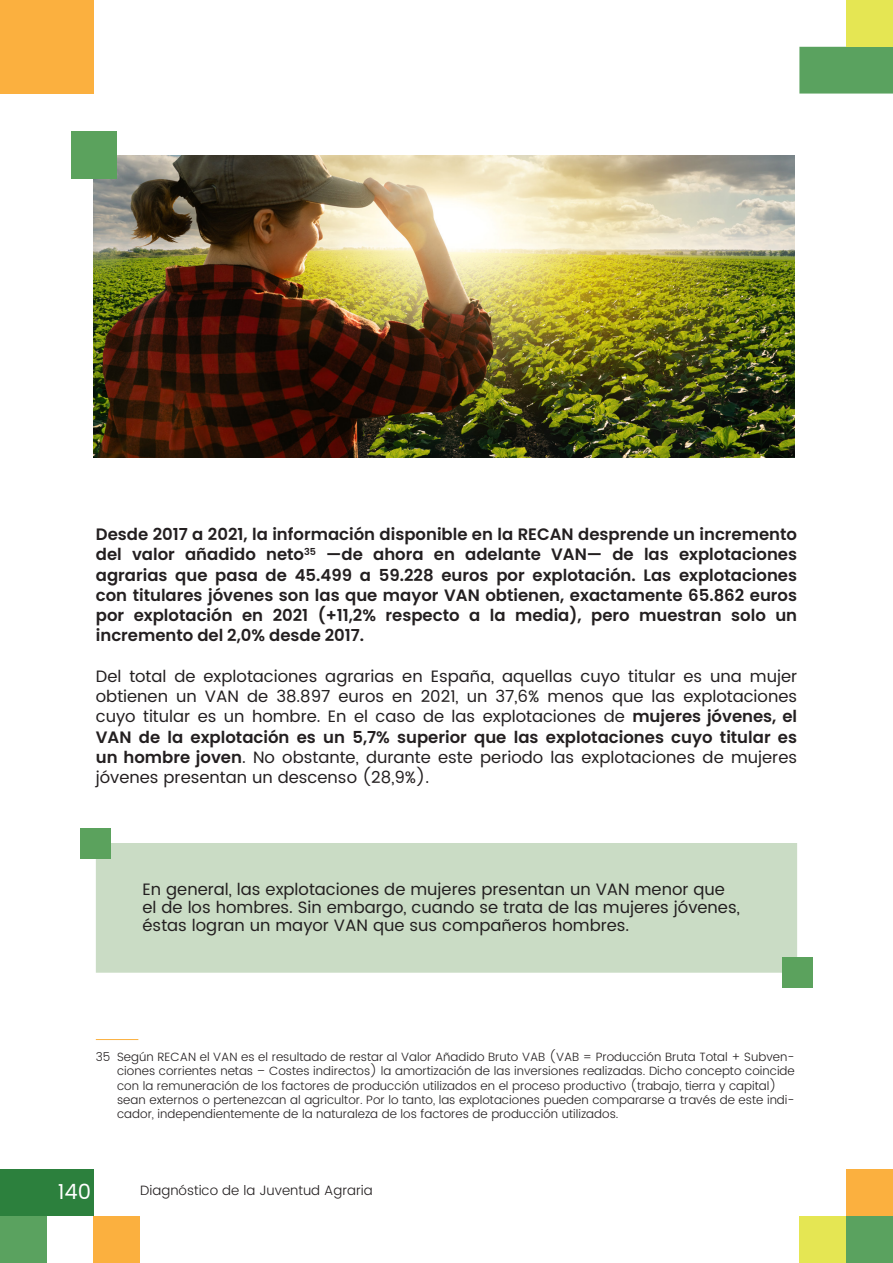
<style>
.page{position:relative;width:893px;height:1263px;background:#fff}
.page>*{position:absolute;margin:0;border:0;box-sizing:border-box;transform-origin:0 0}
.t1{font:21px "Poppins";color:#fff}
.TEXTO_GENERAL{font:16.5px/20.2px "Poppins";color:#231f20;text-align:justify}
.TEXTO_GENERAL-2{font:600 16.5px/20.2px "Poppins";color:#231f20;text-align:justify}
.t2{font:300 13.5px "Poppins";color:#231f20}
.nota_al_pie{font:300 12px/14.4px "Poppins";color:#231f20}
.s1{font-weight:600}
</style>
<div class="page">
<div style="left:799px;top:1216px;width:47px;height:47px;background:#e5e653"></div>
<div style="left:846px;top:1169px;width:47px;height:47px;background:#fbb03f"></div>
<div style="left:799px;top:47px;width:94px;height:47px;background:#5aa25f"></div>
<div style="left:0;top:1169px;width:94px;height:47px;background:#2c803d"></div>
<div style="left:0;top:0;width:94px;height:94px;background:#fbb03f"></div>
<div style="left:846px;top:0;width:47px;height:47px;background:#e5e653"></div>
<div style="left:846px;top:1216px;width:47px;height:47px;background:#5aa25f"></div>
<div style="left:94px;top:1216px;width:46px;height:47px;background:#fbb03f"></div>
<div style="left:0;top:1216px;width:47px;height:47px;background:#5aa25f"></div>
<hr style="left:96px;top:1039px;width:42px;height:1px;background:#fbb03f">
<div style="left:96px;top:843px;width:701px;height:130px;background:#cadcc5"></div>
<div style="left:80px;top:828px;width:31px;height:31px;background:#5ba25d"></div>
<div style="left:782px;top:957px;width:30px;height:30px;background:#5ba25d"></div>
<img style="left:93px;top:155px;width:702px;height:302px">
<div style="left:71px;top:132px;width:45px;height:47px;background:#5ba25d"></div>
<p class="TEXTO_GENERAL-2" style="left:96px;top:524px;width:703px">Desde 2017 a 2021, la información disponible en la RECAN desprende un incremento del valor añadido neto<sup>35</sup> —de ahora en adelante VAN— de las explotaciones agrarias que pasa de 45.499 a 59.228 euros por explotación. Las explotaciones con titulares jóvenes son las que mayor VAN obtienen, exactamente 65.862 euros por explotación en 2021 (+11,2% respecto a la media), pero muestran solo un incremento del 2,0% desde 2017.</p>
<p class="TEXTO_GENERAL" style="left:96px;top:666px;width:703px">Del total de explotaciones agrarias en España, aquellas cuyo titular es una mujer obtienen un VAN de 38.897 euros en 2021, un 37,6% menos que las explotaciones cuyo titular es un hombre. En el caso de las explotaciones de <span class="s1">mujeres jóvenes, el VAN de la explotación es un 5,7% superior que las explotaciones cuyo titular es un hombre joven</span>. No obstante, durante este periodo las explotaciones de mujeres jóvenes presentan un descenso (28,9%).</p>
<p class="TEXTO_GENERAL" style="left:143px;top:881px;width:599px;line-height:17.9px;text-align:left">En general, las explotaciones de mujeres presentan un VAN menor que el de los hombres. Sin embargo, cuando se trata de las mujeres jóvenes, éstas logran un mayor VAN que sus compañeros hombres.</p>
<p class="nota_al_pie" style="left:117px;top:1050px;width:679px;text-indent:-21px">35 Según RECAN el VAN es el resultado de restar al Valor Añadido Bruto VAB (VAB = Producción Bruta Total + Subven&shy;ciones corrientes netas – Costes indirectos) la amortización de las inversiones realizadas. Dicho concepto coincide con la remuneración de los factores de producción utilizados en el proceso productivo (trabajo, tierra y capital) sean externos o pertenezcan al agricultor. Por lo tanto, las explotaciones pueden compararse a través de este indi&shy;cador, independientemente de la naturaleza de los factores de producción utilizados.</p>
<p class="t1" style="left:58px;top:1176px;width:35px">140</p>
<p class="t2" style="left:140px;top:1181px;width:234px">Diagnóstico de la Juventud Agraria</p>
</div>
